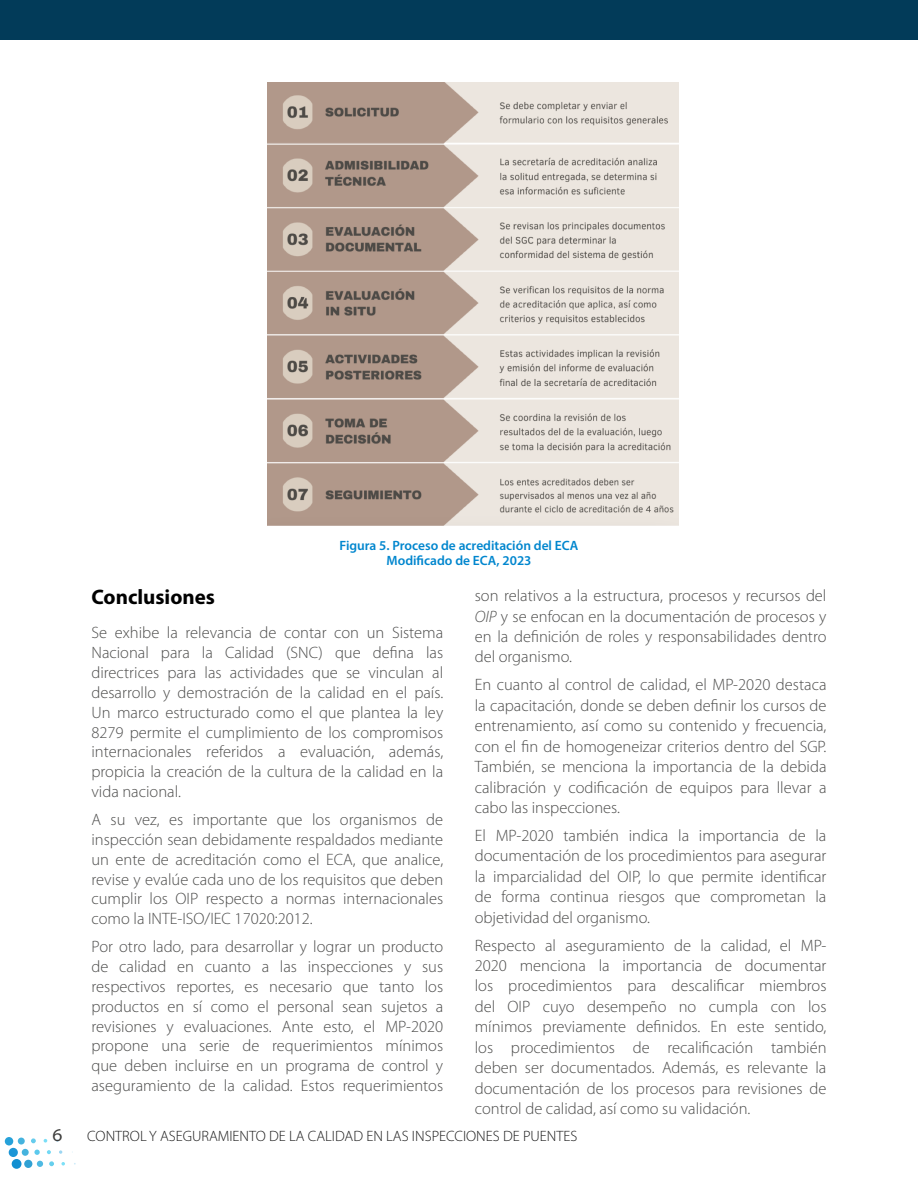
<style>
.page{position:relative;width:918px;height:1188px;background:#fff}
.page>*{position:absolute;margin:0;border:0;box-sizing:border-box;transform-origin:0 0}
.t1{font:700 21px "Myriad Pro";color:#000}
.t2{font:semi-expanded 18px "Myriad Pro";color:#3c3c3b}
.t3{font:300 16.5px/20.4px "Myriad Pro";color:#4d4d4c;text-align:justify}
.t4{font:300 15px "Myriad Pro";color:#1a1a1a}
.t5{font:600 13.5px/15px "Myriad Pro";color:#0086ce;text-align:center}
.s1{font-style:italic}
</style>
<div class="page">
<div style="left:5px;top:1137px;width:8px;height:9px;background:#26a1d9;border-radius:50%"></div>
<div style="left:9px;top:1148px;width:9px;height:9px;background:#1c96d6;border-radius:50%"></div>
<div style="left:12px;top:1159px;width:10px;height:10px;background:#128fd1;border-radius:50%"></div>
<div style="left:18px;top:1138px;width:7px;height:7px;background:#45b3de;border-radius:50%"></div>
<div style="left:22px;top:1149px;width:7px;height:7px;background:#45b3de;border-radius:50%"></div>
<div style="left:24px;top:1160px;width:8px;height:8px;background:#30a1d4;border-radius:50%"></div>
<svg style="left:31px;top:1138px;width:5px;height:5px"></svg>
<svg style="left:34px;top:1150px;width:6px;height:5px"></svg>
<svg style="left:37px;top:1161px;width:6px;height:6px"></svg>
<svg style="left:44px;top:1139px;width:3px;height:4px"></svg>
<svg style="left:47px;top:1150px;width:4px;height:4px"></svg>
<svg style="left:49px;top:1161px;width:5px;height:5px"></svg>
<svg style="left:59px;top:1150px;width:3px;height:4px"></svg>
<svg style="left:61px;top:1162px;width:4px;height:4px"></svg>
<div style="left:0;top:0;width:918px;height:39px;background:#023b59"></div>
<img style="left:268px;top:83px;width:410px;height:442px">
<p class="t5" style="left:340px;top:538px;width:240px">Figura 5. Proceso de acreditación del ECA<br>Modificado de ECA, 2023</p>
<p class="t1" style="left:92px;top:584px;width:125px">Conclusiones</p>
<p class="t3" style="left:92px;top:623px;width:353px;line-height:20px">Se exhibe la relevancia de contar con un Sistema Nacional para la Calidad (SNC) que defina las directrices para las actividades que se vinculan al desarrollo y demostración de la calidad en el país.<br>Un marco estructurado como el que plantea la ley 8279 permite el cumplimiento de los compromisos internacionales referidos a evaluación, además, propicia la creación de la cultura de la calidad en la vida nacional.</p>
<p class="t3" style="left:92px;top:810px;width:353px;line-height:20px">A su vez, es importante que los organismos de inspección sean debidamente respaldados mediante un ente de acreditación como el ECA, que analice, revise y evalúe cada uno de los requisitos que deben cumplir los OIP respecto a normas internacionales como la INTE-ISO/IEC 17020:2012.</p>
<p class="t3" style="left:92px;top:937px;width:353px;line-height:20px">Por otro lado, para desarrollar y lograr un producto de calidad en cuanto a las inspecciones y sus respectivos reportes, es necesario que tanto los productos en sí como el personal sean sujetos a revisiones y evaluaciones. Ante esto, el MP-2020 propone una serie de requerimientos mínimos que deben incluirse en un programa de control y aseguramiento de la calidad. Estos requerimientos</p>
<p class="t3" style="left:475px;top:586px;width:353px">son relativos a la estructura, procesos y recursos del <span class="s1">OIP</span> y se enfocan en la documentación de procesos y en la definición de roles y responsabilidades dentro del organismo.</p>
<p class="t3" style="left:475px;top:675px;width:353px">En cuanto al control de calidad, el MP-2020 destaca la capacitación, donde se deben definir los cursos de entrenamiento, así como su contenido y frecuencia, con el fin de homogeneizar criterios dentro del SGP.<br>También, se menciona la importancia de la debida calibración y codificación de equipos para llevar a cabo las inspecciones.</p>
<p class="t3" style="left:475px;top:825px;width:353px">El MP-2020 también indica la importancia de la documentación de los procedimientos para asegurar la imparcialidad del OIP, lo que permite identificar de forma continua riesgos que comprometan la objetividad del organismo.</p>
<p class="t3" style="left:475px;top:935px;width:353px">Respecto al aseguramiento de la calidad, el MP-2020 menciona la importancia de documentar los procedimientos para descalificar miembros del OIP cuyo desempeño no cumpla con los mínimos previamente definidos. En este sentido, los procedimientos de recalificación también deben ser documentados. Además, es relevante la documentación de los procesos para revisiones de control de calidad, así como su validación.</p>
<p class="t2" style="left:52px;top:1124px;width:12px">6</p>
<p class="t4" style="left:87px;top:1128px;width:492px">CONTROL Y ASEGURAMIENTO DE LA CALIDAD EN LAS INSPECCIONES DE PUENTES</p>
</div>
